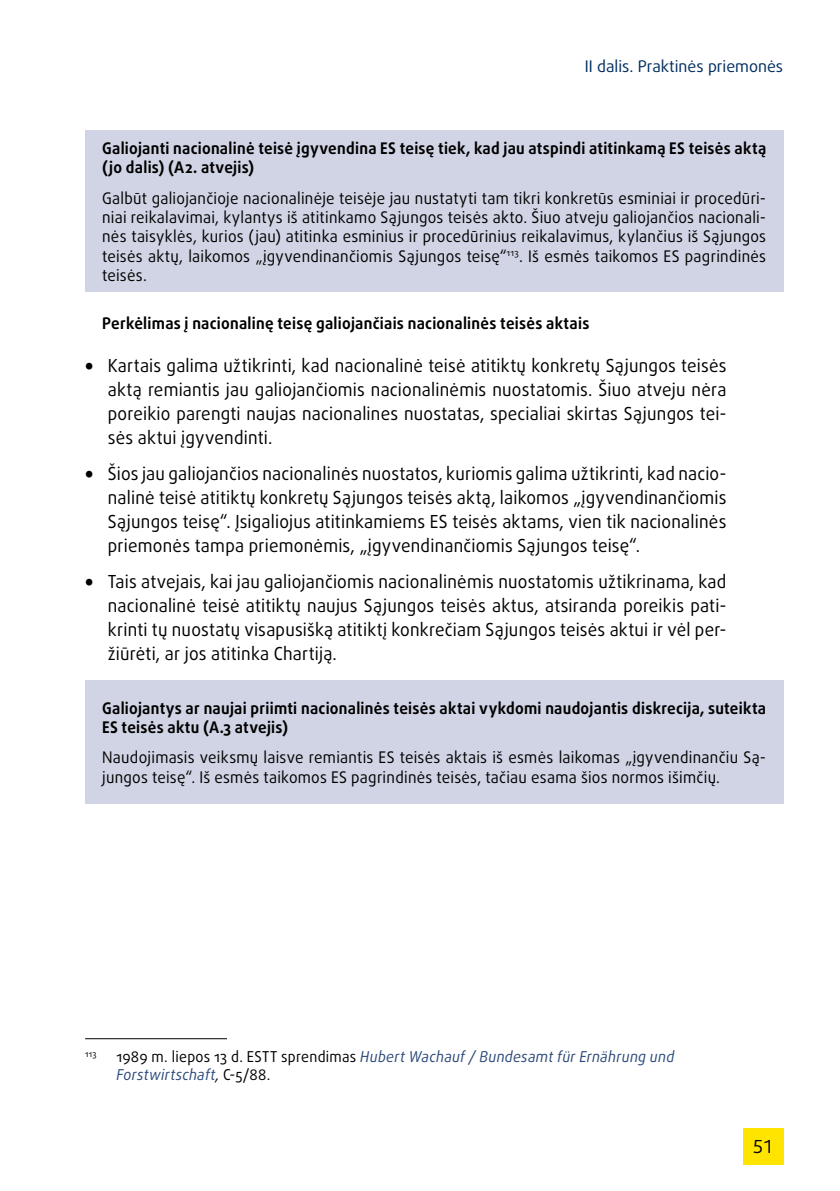
<style>
.page{position:relative;width:840px;height:1191px;background:#fff}
.page>*{position:absolute;margin:0;border:0;box-sizing:border-box;transform-origin:0 0}
.t1{font:18px/24px "Daxline Pro";letter-spacing:.01em;color:#000;text-align:justify;scale:.95 1}
.t2{font:18px "Daxline Pro";letter-spacing:.01em;color:#000}
.FRA_ACTIVITY_body{font:16px/19.2px "Daxline Pro";letter-spacing:.015em;color:#000;scale:.95 1}
.FRA_ACTIVITY_body-2{font:700 16px/19.2px "Daxline Pro";letter-spacing:.02em;color:#000;scale:.95 1}
.t3{font:16px "Daxline Pro";color:#002d5f}
.footnote{font:italic 15px/18px "Daxline Pro";letter-spacing:.02em;color:#2b497a;scale:.95 1}
.footnote-2{font:8.8px "Daxline Pro";color:#000;scale:.95 1}
.s1{font-weight:900}
.s2{font-style:normal;color:#000}
.s3{color:#000}
</style>
<div class="page">
<div style="left:742px;top:1128px;width:40px;height:36px;background:#ffe400"></div>
<hr style="left:85px;top:1038px;width:142px;height:1px;background:#000">
<div style="left:85px;top:680px;width:697px;height:123px;background:#d1d4e4"></div>
<div style="left:85px;top:130px;width:697px;height:162px;background:#d1d4e4"></div>
<p class="t3" style="left:584px;top:56px;width:200px">II dalis. Praktinės priemonės</p>
<p class="FRA_ACTIVITY_body-2" style="left:102px;top:139px;width:700px">Galiojanti nacionalinė teisė įgyvendina ES teisę tiek, kad jau atspindi atitinkamą ES teisės aktą (jo dalis) (A2. atvejis)</p>
<p class="FRA_ACTIVITY_body" style="left:102px;top:189px;width:700px;text-align:justify">Galbūt galiojančioje nacionalinėje teisėje jau nustatyti tam tikri konkretūs esminiai ir procedūri&shy;niai reikalavimai, kylantys iš atitinkamo Sąjungos teisės akto. Šiuo atveju galiojančios nacionali&shy;nės taisyklės, kurios (jau) atitinka esminius ir procedūrinius reikalavimus, kylančius iš Sąjungos teisės aktų, laikomos „įgyvendinančiomis Sąjungos teisę“<sup>113</sup>. Iš esmės taikomos ES pagrindinės teisės.</p>
<p class="FRA_ACTIVITY_body-2" style="left:102px;top:313px;width:514px">Perkėlimas į nacionalinę teisę galiojančiais nacionalinės teisės aktais</p>
<p class="t1" style="left:108px;top:354px;width:652px;text-indent:-23px"><span class="s1">•</span> Kartais galima užtikrinti, kad nacionalinė teisė atitiktų konkretų Sąjungos teisės aktą remiantis jau galiojančiomis nacionalinėmis nuostatomis. Šiuo atveju nėra poreikio parengti naujas nacionalines nuostatas, specialiai skirtas Sąjungos tei&shy;sės aktui įgyvendinti.</p>
<p class="t1" style="left:108px;top:462px;width:652px;text-indent:-23px"><span class="s1">•</span> Šios jau galiojančios nacionalinės nuostatos, kuriomis galima užtikrinti, kad nacio&shy;nalinė teisė atitiktų konkretų Sąjungos teisės aktą, laikomos „įgyvendinančiomis Sąjungos teisę“. Įsigaliojus atitinkamiems ES teisės aktams, vien tik nacionalinės priemonės tampa priemonėmis, „įgyvendinančiomis Sąjungos teisę“.</p>
<p class="t1" style="left:108px;top:570px;width:652px;text-indent:-23px"><span class="s1">•</span> Tais atvejais, kai jau galiojančiomis nacionalinėmis nuostatomis užtikrinama, kad nacionalinė teisė atitiktų naujus Sąjungos teisės aktus, atsiranda poreikis pati&shy;krinti tų nuostatų visapusišką atitiktį konkrečiam Sąjungos teisės aktui ir vėl per&shy;žiūrėti, ar jos atitinka Chartiją.</p>
<p class="FRA_ACTIVITY_body-2" style="left:102px;top:698px;width:700px">Galiojantys ar naujai priimti nacionalinės teisės aktai vykdomi naudojantis diskrecija, suteikta<br>ES teisės aktu (A.3 atvejis)</p>
<p class="FRA_ACTIVITY_body" style="left:102px;top:748px;width:700px">Naudojimasis veiksmų laisve remiantis ES teisės aktais iš esmės laikomas „įgyvendinančiu Są&shy;jungos teisę“. Iš esmės taikomos ES pagrindinės teisės, tačiau esama šios normos išimčių.</p>
<p class="footnote-2" style="left:85px;top:1048px;width:13px">113</p>
<p class="footnote" style="left:116px;top:1048px;width:588px"><span class="s2">1989 m. liepos 13 d. ESTT sprendimas</span> Hubert Wachauf / Bundesamt für Ernährung und<br>Forstwirtschaft<span class="s3">,</span> <span class="s2">C-5/88.</span></p>
<p class="t2" style="left:752px;top:1135px;width:22px">51</p>
</div>
